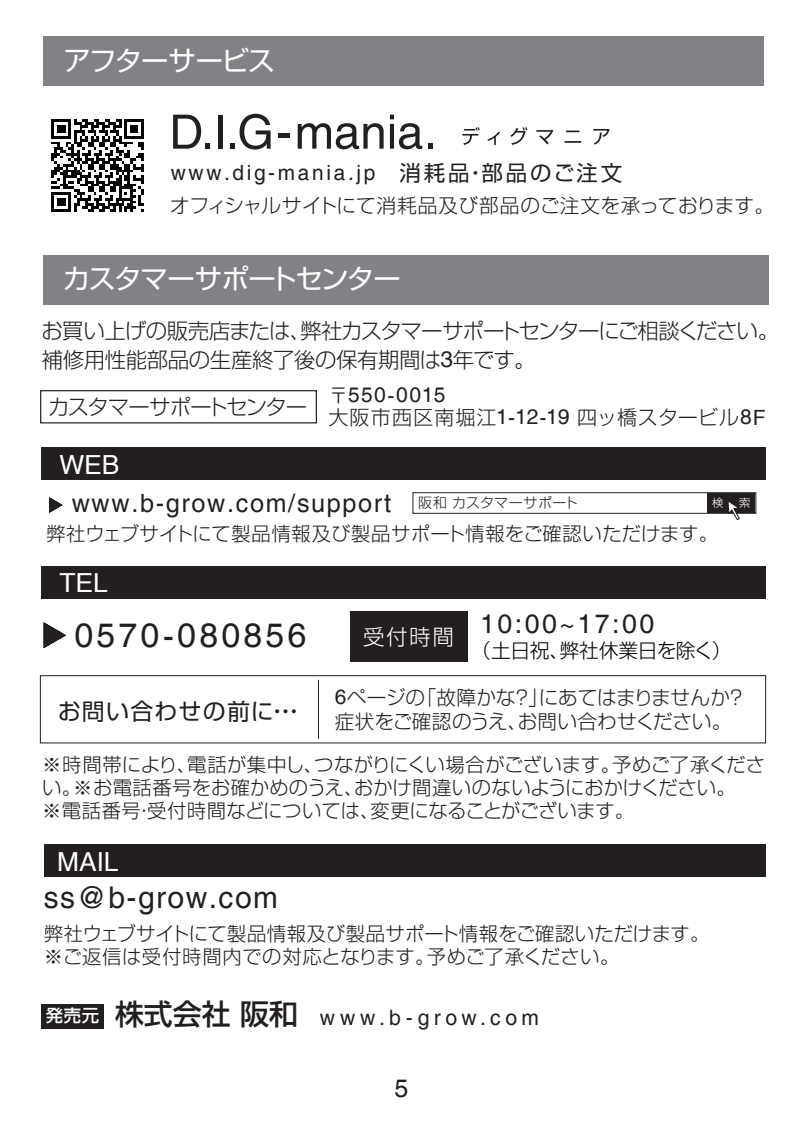
<style>
.page{position:relative;width:798px;height:1138px;background:#fff}
.page>*{position:absolute;margin:0;border:0;box-sizing:border-box;transform-origin:0 0}
.t1{font:34px "Helvetica";letter-spacing:.095em;color:#231f20}
.t2{font:30px "Helvetica";letter-spacing:.05em;color:#231f20}
.t3{font:27.2px "Shin Go Pro";letter-spacing:-.04em;color:#fff}
.t4{font:26.4px "Helvetica";letter-spacing:.095em;color:#231f20}
.t5{font:26.4px "Helvetica";color:#fff}
.t6{font:25.2px "Helvetica";letter-spacing:.065em;color:#231f20}
.t7{font:22.8px "Shin Go Pro";letter-spacing:.055em;color:#231f20}
.t8{font:300 21.6px/28.4px "Shin Go Pro";letter-spacing:-.035em;color:#231f20}
.t9{font:300 21.6px "Shin Go Pro";color:#fff}
.t10{font:21.2px "Helvetica";letter-spacing:.215em;color:#231f20}
.t11{font:300 21.2px "Shin Go Pro";letter-spacing:-.065em;color:#231f20}
.t12{font:20.8px "Helvetica";letter-spacing:.125em;color:#231f20}
.t13{font:300 20px "Shin Go Pro";letter-spacing:.04em;color:#231f20}
.t14{font:300 19.6px "Shin Go Pro";letter-spacing:-.005em;color:#231f20}
.t15{font:300 19.6px "Shin Go Pro";letter-spacing:-.02em;color:#000}
.t16{font:300 19.2px/22.8px "Shin Go Pro";letter-spacing:.005em;color:#231f20}
.t17{font:300 14px "Shin Go Pro";letter-spacing:.035em;color:#231f20}
.t18{font:300 11.2px "Shin Go Pro";color:#fff}
.s1{font-family:"Shin Go Pro";font-size:21.6px}
.s2{font-family:"Helvetica";font-weight:400;font-size:22.4px}
.s3{font-family:"Shin Go Pro";font-weight:300;font-size:20px}
.s4{font-family:"Helvetica";font-weight:400;font-size:20.8px}
.s5{font-family:"Shin Go Pro";font-weight:500;font-size:17.2px;color:#fff}
.s6{font-family:"Shin Go Pro";font-weight:500;font-size:28.8px}
</style>
<div class="page">
<svg style="left:51px;top:119px;width:93px;height:93px"></svg>
<div style="left:43px;top:36px;width:720px;height:50px;background:#808285"></div>
<div style="left:43px;top:255px;width:725px;height:49px;background:#808285"></div>
<div style="left:41px;top:447px;width:724px;height:33px;background:#231f20"></div>
<svg style="left:44px;top:622px;width:22px;height:26px"></svg>
<svg style="left:49px;top:497px;width:14px;height:16px"></svg>
<div style="left:44px;top:845px;width:721px;height:32px;background:#231f20"></div>
<div style="left:350px;top:611px;width:118px;height:51px;background:#231f20"></div>
<div style="left:412px;top:492px;width:344px;height:22px;border:1px solid #231f20"></div>
<div style="left:707px;top:493px;width:48px;height:19px;background:#231f20"></div>
<svg style="left:727px;top:502px;width:13px;height:18px"></svg>
<div style="left:41px;top:566px;width:724px;height:32px;background:#231f20"></div>
<svg style="left:173px;top:115px;width:37px;height:34px"></svg>
<div style="left:218px;top:115px;width:5px;height:34px;background:#231f20"></div>
<svg style="left:230px;top:114px;width:41px;height:36px"></svg>
<div style="left:278px;top:133px;width:12px;height:5px;background:#231f20"></div>
<svg style="left:298px;top:123px;width:85px;height:26px"></svg>
<svg style="left:390px;top:115px;width:32px;height:34px"></svg>
<svg style="left:428px;top:144px;width:4px;height:5px"></svg>
<svg style="left:462px;top:127px;width:17px;height:18px"></svg>
<svg style="left:487px;top:132px;width:13px;height:13px"></svg>
<svg style="left:510px;top:127px;width:17px;height:18px"></svg>
<svg style="left:536px;top:130px;width:17px;height:14px"></svg>
<svg style="left:566px;top:131px;width:13px;height:1px"></svg>
<svg style="left:564px;top:141px;width:17px;height:2px"></svg>
<svg style="left:593px;top:129px;width:16px;height:16px"></svg>
<div style="left:40px;top:675px;width:726px;height:68px;border:1px solid #231f20"></div>
<hr style="left:318px;top:680px;width:1px;height:59px;background:#231f20">
<div style="left:40px;top:390px;width:277px;height:33px;border:1px solid #231f20"></div>
<div style="left:42px;top:1004px;width:62px;height:25px;background:#231f20"></div>
<h3 class="t3" style="left:63px;top:38px;width:213px">アフターサービス</h3>
<p class="t12" style="left:171px;top:160px;width:453px">www.dig-mania.jp <span class="s1">消耗品・部品のご注文</span></p>
<p class="t14" style="left:170px;top:190px;width:605px">オフィシャルサイトにて消耗品及び部品のご注文を承っております。</p>
<h3 class="t3" style="left:63px;top:257px;width:339px">カスタマーサポートセンター</h3>
<p class="t8" style="left:42px;top:314px;width:739px">お買い上げの販売店または、弊社カスタマーサポートセンターにご相談ください。補修用性能部品の生産終了後の保有期間は<span class="s2">3</span>年です。</p>
<p class="t11" style="left:48px;top:389px;width:260px">カスタマーサポートセンター</p>
<h3 class="t5" style="left:59px;top:449px;width:61px">WEB</h3>
<p class="t12" style="left:328px;top:383px;width:118px"><span class="s3">〒</span>550-0015</p>
<p class="t13" style="left:328px;top:401px;width:439px">大阪市西区南堀江<span class="s4">1-12-19</span> 四ッ橋スタービル<span class="s4">8F</span></p>
<h3 class="t6" style="left:72px;top:489px;width:321px">www.b-grow.com/support</h3>
<p class="t17" style="left:418px;top:492px;width:162px">阪和カスタマーサポート</p>
<p class="t18" style="left:712px;top:493px;width:40px">検　索</p>
<p class="t16" style="left:46px;top:520px;width:673px">弊社ウェブサイトにて製品情報及び製品サポート情報をご確認いただけます。</p>
<h3 class="t5" style="left:59px;top:568px;width:50px">TEL</h3>
<h1 class="t1" style="left:74px;top:615px;width:233px">0570-080856</h1>
<p class="t7" style="left:58px;top:692px;width:249px">お問い合わせの前に・・・</p>
<p class="t9" style="left:363px;top:619px;width:92px">受付時間</p>
<h3 class="t4" style="left:480px;top:608px;width:175px">10:00~17:00</h3>
<p class="t15" style="left:471px;top:634px;width:262px">（土日祝、弊社休業日を除く）</p>
<p class="t14" style="left:335px;top:681px;width:413px"><span class="s4">6</span>ページの「故障かな？」にあてはまりませんか？</p>
<p class="t14" style="left:335px;top:705px;width:398px">症状をご確認のうえ、お問い合わせください。</p>
<p class="t16" style="left:42px;top:751px;width:724px">※時間帯により、電話が集中し、つながりにくい場合がございます。予めご了承ください。※お電話番号をお確かめのうえ、おかけ間違いのないようにおかけください。<br>※電話番号・受付時間などについては、変更になることがございます。</p>
<h3 class="t5" style="left:57px;top:846px;width:63px">MAIL</h3>
<h2 class="t2" style="left:44px;top:880px;width:236px">ss@b-grow.com</h2>
<p class="t16" style="left:44px;top:920px;width:667px">弊社ウェブサイトにて製品情報及び製品サポート情報をご確認いただけます。※ご返信は受付時間内での対応となります。予めご了承ください。</p>
<p class="t10" style="left:46px;top:1005px;width:495px"><span class="s5">発売元</span> <span class="s6">株式会社 阪和</span> www.b-grow.com</p>
<h3 class="t6" style="left:394px;top:1073px;width:16px">5</h3>
</div>
